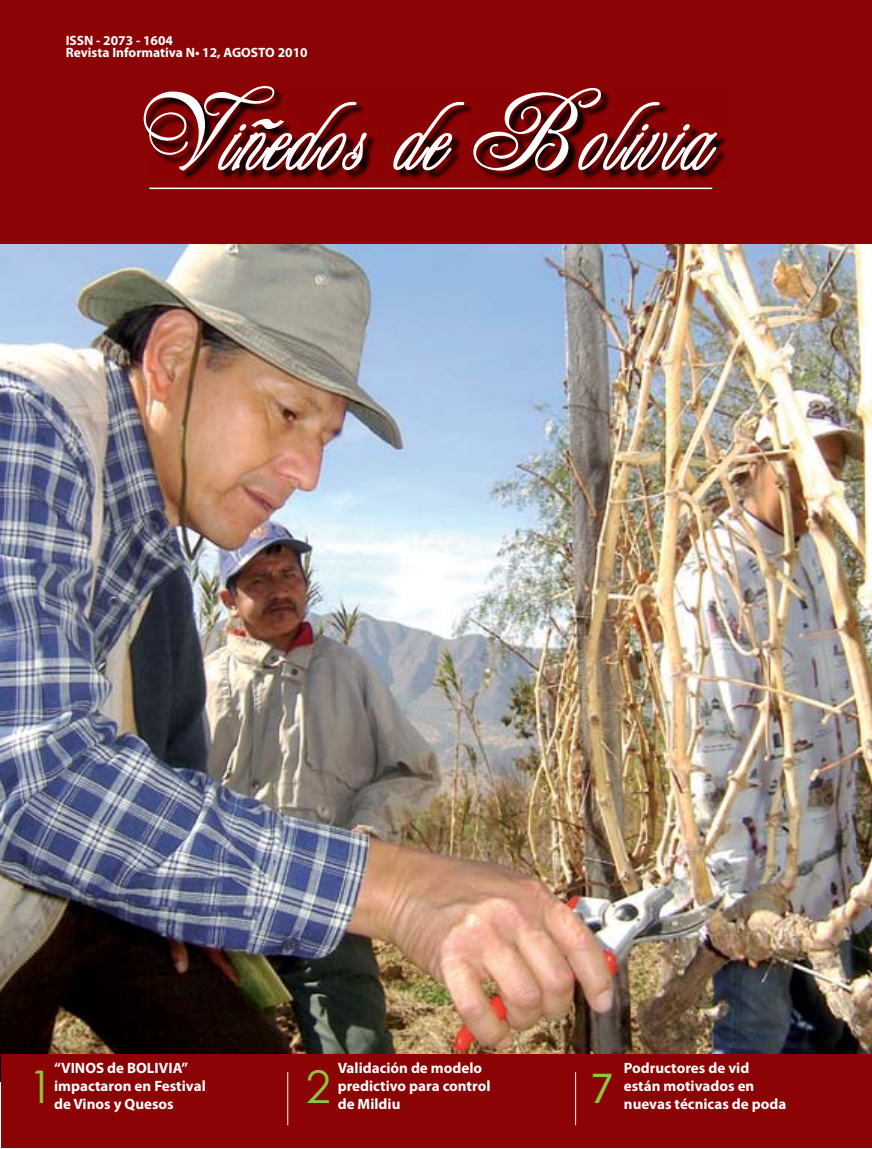
<style>
.page{position:relative;width:872px;height:1149px;background:#fff}
.page>*{position:absolute;margin:0;border:0;box-sizing:border-box;transform-origin:0 0}
.t1{font:45px "Century Gothic";color:#8dc63f}
.t2{font:45px "Myriad Pro";color:#8dc63f}
.t3{font:700 15px/18px "Myriad Pro";color:#fff}
.t4{font:700 13.5px/12px "Myriad Pro";color:#fff}
</style>
<div class="page">
<img style="left:1px;top:244px;width:871px;height:810px">
<div style="left:0;top:0;width:872px;height:244px;background:#8b0304"></div>
<svg style="left:144px;top:86px;width:466px;height:84px"></svg>
<svg style="left:217px;top:101px;width:501px;height:79px"></svg>
<hr style="left:149px;top:187px;width:563px;height:2px;background:#fff">
<div style="left:1px;top:1054px;width:871px;height:93px;background:#8b0304"></div>
<hr style="left:287px;top:1071px;width:1px;height:53px;background:#fff">
<hr style="left:575px;top:1071px;width:1px;height:53px;background:#fff">
<p class="t4" style="left:66px;top:34px;width:243px">ISSN - 2073 - 1604<br>Revista Informativa N• 12, AGOSTO 2010</p>
<p class="t3" style="left:54px;top:1058px;width:153px">“VINOS de BOLIVIA” impactaron en Festival de Vinos y Quesos</p>
<p class="t3" style="left:338px;top:1058px;width:154px">Validación de modelo predictivo para control de Mildiu</p>
<p class="t3" style="left:624px;top:1058px;width:132px">Podructores de vid están motivados en</p>
<h1 class="t1" style="left:29px;top:1059px;width:26px">1</h1>
<h1 class="t1" style="left:306px;top:1059px;width:26px">2</h1>
<h1 class="t2" style="left:590px;top:1063px;width:25px">7</h1>
<p class="t3" style="left:624px;top:1094px;width:164px">nuevas técnicas de poda</p>
</div>
